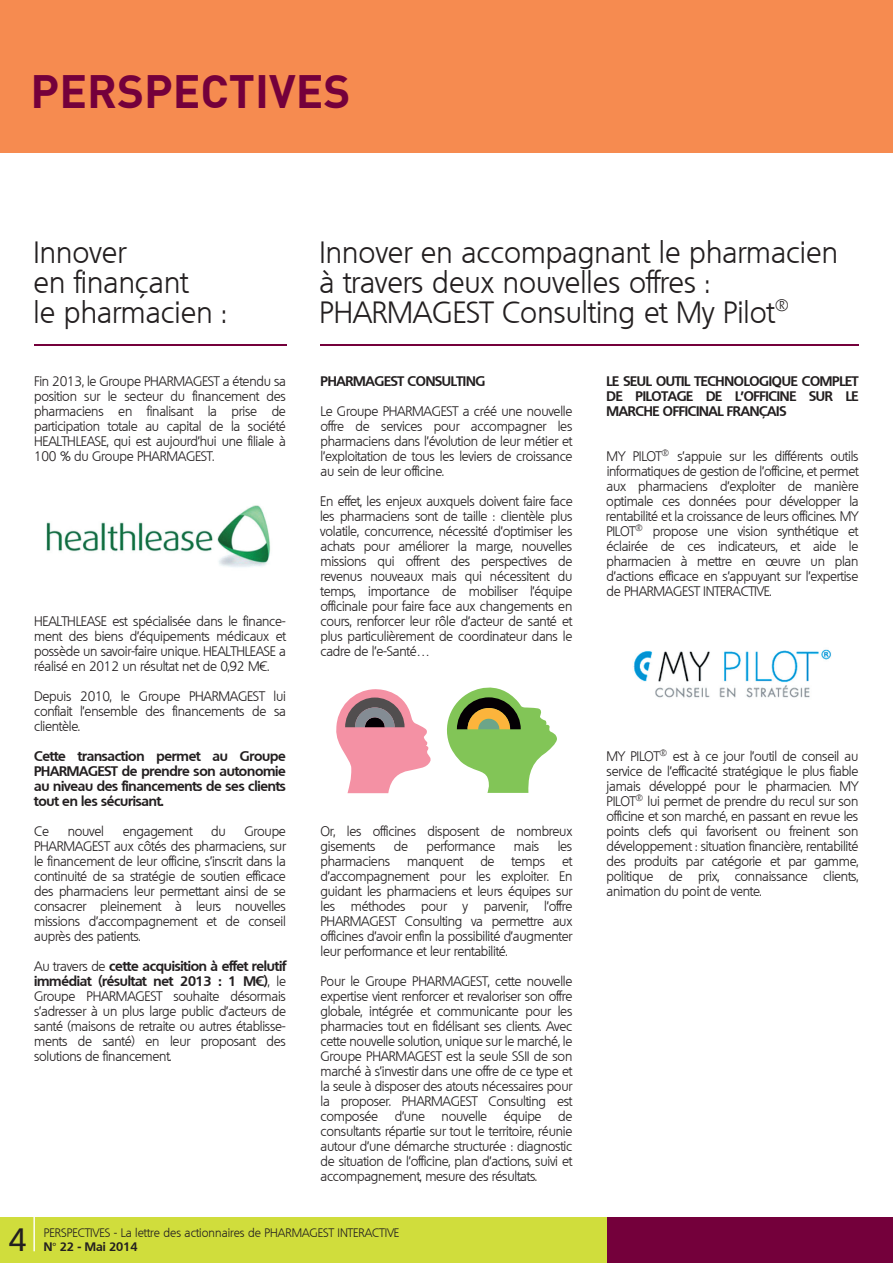
<style>
.page{position:relative;width:893px;height:1263px;background:#fff}
.page>*{position:absolute;margin:0;border:0;box-sizing:border-box;transform-origin:0 0}
.t1{font:700 45.75px "DIN";color:#74003b}
.t2{font:500 31.5px "Quebec";color:#231f20}
.t3{font:300 30px/30px "Quebec";color:#231f20}
.t4{font:300 13.5px/15px "Quebec";letter-spacing:-.02em;color:#231f20;text-align:justify}
.t5{font:700 13.5px/15px "Quebec";letter-spacing:-.02em;color:#231f20;text-align:justify}
.t6{font:300 12px "Quebec";color:#231f20}
.t7{font:700 12px "Quebec";color:#231f20}
.s1{font-weight:700}
.s2{font-family:"Myriad";font-weight:400}
</style>
<div class="page">
<div style="left:607px;top:1217px;width:286px;height:46px;background:#74003b"></div>
<div style="left:0;top:1217px;width:607px;height:46px;background:#d0dd3c"></div>
<hr style="left:33px;top:1212px;width:2px;height:39px;background:#fff">
<div style="left:0;top:0;width:893px;height:153px;background:#f68b50"></div>
<hr style="left:320px;top:345px;width:539px;height:1px;background:#74003b">
<hr style="left:34px;top:345px;width:252px;height:1px;background:#74003b">
<img style="left:633px;top:649px;width:198px;height:49px">
<img style="left:46px;top:505px;width:225px;height:63px">
<svg style="left:336px;top:689px;width:95px;height:104px"></svg>
<svg style="left:447px;top:687px;width:110px;height:106px"></svg>
<p class="t1" style="left:31px;top:61px;width:321px">PERSPECTIVES</p>
<p class="t3" style="left:34px;top:237px;width:195px">Innover<br>en finançant<br>le pharmacien :</p>
<p class="t3" style="left:320px;top:237px;width:520px">Innover en accompagnant le pharmacien à travers deux nouvelles offres :<br>PHARMAGEST Consulting et My Pilot<sup>®</sup></p>
<p class="t4" style="left:34px;top:373px;width:253px">Fin 2013, le Groupe PHARMAGEST a étendu sa position sur le secteur du financement des pharmaciens en finalisant la prise de participation totale au capital de la société HEALTHLEASE, qui est aujourd’hui une filiale à 100 % du Groupe PHARMAGEST.</p>
<p class="t4" style="left:34px;top:613px;width:253px">HEALTHLEASE est spécialisée dans le finance&shy;ment des biens d’équipements médicaux et possède un savoir-faire unique. HEALTHLEASE a réalisé en 2012 un résultat net de 0,92 M€.</p>
<p class="t4" style="left:34px;top:688px;width:253px">Depuis 2010, le Groupe PHARMAGEST lui confiait l’ensemble des financements de sa clientèle.</p>
<p class="t5" style="left:34px;top:748px;width:253px">Cette transaction permet au Groupe PHARMAGEST de prendre son autonomie au niveau des financements de ses clients tout en les sécurisant.</p>
<p class="t4" style="left:34px;top:823px;width:16px">Ce</p>
<p class="t4" style="left:68px;top:823px;width:38px">nouvel</p>
<p class="t4" style="left:123px;top:823px;width:71px">engagement</p>
<p class="t4" style="left:211px;top:823px;width:16px">du</p>
<p class="t4" style="left:34px;top:823px;width:253px;text-indent:210px">Groupe PHARMAGEST aux côtés des pharmaciens, sur le financement de leur officine, s’inscrit dans la continuité de sa stratégie de soutien efficace des pharmaciens leur permettant ainsi de se consacrer pleinement à leurs nouvelles missions d’accompagnement et de conseil auprès des patients.</p>
<p class="t4" style="left:34px;top:958px;width:253px">Au travers de <span class="s1">cette acquisition à effet relutif immédiat (résultat net 2013 : 1 M€)</span>, le Groupe PHARMAGEST souhaite désormais s’adresser à un plus large public d’acteurs de santé (maisons de retraite ou autres établisse&shy;ments de santé) en leur proposant des solutions de financement.</p>
<p class="t5" style="left:321px;top:373px;width:166px">PHARMAGEST CONSULTING</p>
<p class="t4" style="left:321px;top:403px;width:254px">Le Groupe PHARMAGEST a créé une nouvelle offre de services pour accompagner les pharmaciens dans l’évolution de leur métier et l’exploitation de tous les leviers de croissance au sein de leur officine.</p>
<p class="t4" style="left:320px;top:493px;width:254px">En effet, les enjeux auxquels doivent faire face les pharmaciens sont de taille : clientèle plus volatile, concurrence, nécessité d’optimiser les achats pour améliorer la marge, nouvelles missions qui offrent des perspectives de revenus nouveaux mais qui nécessitent du temps, importance de mobiliser l’équipe officinale pour faire face aux changements en cours, renforcer leur rôle d’acteur de santé et plus particulièrement de coordinateur dans le cadre de l’e-Santé…</p>
<p class="t4" style="left:321px;top:823px;width:253px">Or, les officines disposent de nombreux gisements</p>
<p class="t4" style="left:394px;top:838px;width:16px">de</p>
<p class="t4" style="left:427px;top:838px;width:70px">performance</p>
<p class="t4" style="left:514px;top:838px;width:27px">mais</p>
<p class="t4" style="left:558px;top:838px;width:16px">les</p>
<p class="t4" style="left:321px;top:853px;width:71px">pharmaciens</p>
<p class="t4" style="left:407px;top:853px;width:58px">manquent</p>
<p class="t4" style="left:480px;top:853px;width:16px">de</p>
<p class="t4" style="left:512px;top:853px;width:35px">temps</p>
<p class="t4" style="left:321px;top:853px;width:253px;text-indent:242px">et d’accompagnement pour les exploiter. En guidant les pharmaciens et leurs équipes sur les méthodes pour y parvenir, l’offre PHARMAGEST Consulting va permettre aux officines d’avoir enfin la possibilité d’augmenter leur performance et leur rentabilité.</p>
<p class="t4" style="left:321px;top:973px;width:253px">Pour le Groupe PHARMAGEST, cette nouvelle expertise vient renforcer et revaloriser son offre globale, intégrée et communicante pour les pharmacies tout en fidélisant ses clients. Avec cette nouvelle solution, unique sur le marché, le Groupe PHARMAGEST est la seule SSII de son marché à s’investir dans une offre de ce type et la seule à disposer des atouts nécessaires pour la proposer. PHARMAGEST Consulting est composée d’une nouvelle équipe de consultants répartie sur tout le territoire, réunie autour d’une démarche structurée : diagnostic de situation de l’officine, plan d’actions, suivi et accompagnement, mesure des résultats.</p>
<p class="t2" style="left:8px;top:1219px;width:20px">4</p>
<p class="t6" style="left:44px;top:1225px;width:357px">PERSPECTIVES - La lettre des actionnaires de PHARMAGEST INTERACTIVE</p>
<p class="t7" style="left:44px;top:1239px;width:95px">N<span class="s2">°</span> 22 - Mai 2014</p>
<p class="t5" style="left:607px;top:373px;width:253px">LE SEUL OUTIL TECHNOLOGIQUE COMPLET DE PILOTAGE DE L’OFFICINE SUR LE MARCHE OFFICINAL FRANÇAIS</p>
<p class="t4" style="left:606px;top:448px;width:254px">MY PILOT<sup>®</sup> s’appuie sur les différents outils informatiques de gestion de l’officine, et permet aux pharmaciens d’exploiter de manière optimale ces données pour développer la rentabilité et la croissance de leurs officines. MY PILOT<sup>®</sup> propose une vision synthétique et éclairée de ces indicateurs, et aide le pharmacien à mettre en œuvre un plan d’actions efficace en s’appuyant sur l’expertise de PHARMAGEST INTERACTIVE.</p>
<p class="t4" style="left:607px;top:748px;width:253px">MY PILOT<sup>®</sup> est à ce jour l’outil de conseil au service de l’efficacité stratégique le plus fiable jamais développé pour le pharmacien. MY PILOT<sup>®</sup> lui permet de prendre du recul sur son officine et son marché, en passant en revue les points clefs qui favorisent ou freinent son développement : situation financière, rentabilité des produits par catégorie et par gamme, politique de prix, connaissance clients, animation du point de vente.</p>
</div>
